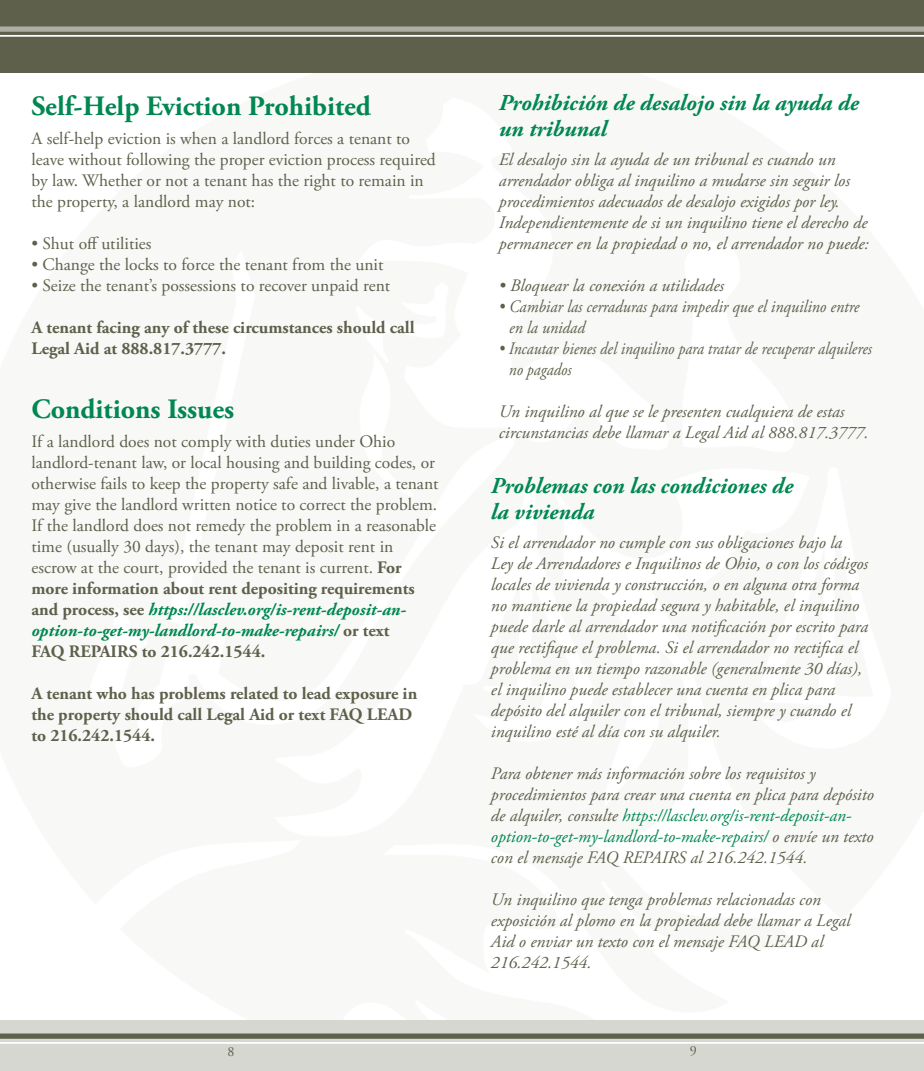
<style>
.page{position:relative;width:924px;height:1071px;background:#fff}
.page>*{position:absolute;margin:0;border:0;box-sizing:border-box;transform-origin:0 0}
.t1{font:700 28px "Adobe Garamond Pro";color:#008752}
.t2{font:italic 700 22.75px/26.2px "Adobe Garamond Pro";color:#008752}
.t3{font:italic 17.5px/21px "Adobe Garamond Pro";color:#5f604b}
.t4{font:17.5px/21px "Adobe Garamond Pro";color:#5f604b}
.t5{font:700 17.5px/21px "Adobe Garamond Pro";color:#5f604b}
.t6{font:italic 17.5px/21px "Adobe Garamond Pro";color:#5f604b;scale:.89 1}
.t7{font:italic 17.5px/21px "Adobe Garamond Pro";color:#5f604b;scale:.92 1}
.t8{font:14px "Adobe Garamond Pro";color:#5f604b}
.s1{font-weight:700}
.s2{font-weight:700;font-style:italic;color:#008752}
.s3{color:#008752}
</style>
<div class="page">
<div style="left:0;top:1020px;width:924px;height:51px;background:#d7d7d2"></div>
<div style="left:0;top:1034px;width:924px;height:5px;background:#5f604b"></div>
<hr style="left:0;top:1042px;width:924px;height:2px;background:#fff">
<div style="left:0;top:0;width:924px;height:72px;background:#5f604b"></div>
<hr style="left:0;top:35px;width:924px;height:2px;background:#fff">
<div style="left:0;top:26px;width:924px;height:6px;background:#aeaea3"></div>
<h1 class="t1" style="left:31px;top:90px;width:341px">Self-Help Eviction Prohibited</h1>
<p class="t4" style="left:31px;top:129px;width:406px">A self-help eviction is when a landlord forces a tenant to leave without following the proper eviction process required by law. Whether or not a tenant has the right to remain in the property, a landlord may not:</p>
<p class="t4" style="left:31px;top:234px;width:121px">• Shut off utilities</p>
<p class="t4" style="left:31px;top:255px;width:353px">• Change the locks to force the tenant from the unit</p>
<p class="t4" style="left:31px;top:276px;width:360px">• Seize the tenant’s possessions to recover unpaid rent</p>
<p class="t5" style="left:31px;top:317px;width:384px">A tenant facing any of these circumstances should call<br>Legal Aid at 888.817.3777.</p>
<h1 class="t1" style="left:31px;top:393px;width:204px">Conditions Issues</h1>
<p class="t4" style="left:31px;top:432px;width:408px">If a landlord does not comply with duties under Ohio landlord-tenant law, or local housing and building codes, or otherwise fails to keep the property safe and livable, a tenant may give the landlord written notice to correct the problem.<br>If the landlord does not remedy the problem in a reasonable time (usually 30 days), the tenant may deposit rent in escrow at the court, provided the tenant is current. <span class="s1">For more information about rent depositing requirements and process, see</span> <span class="s2">https://lasclev.org/is-rent-deposit-an&shy;option-to-get-my-landlord-to-make-repairs/</span> <span class="s1">or text<br>FAQ REPAIRS to 216.242.1544.</span></p>
<p class="t5" style="left:31px;top:684px;width:387px">A tenant who has problems related to lead exposure in the property should call Legal Aid or text FAQ LEAD to 216.242.1544.</p>
<h2 class="t2" style="left:499px;top:90px;width:361px">Prohibición de desalojo sin la ayuda de un tribunal</h2>
<p class="t3" style="left:499px;top:149px;width:371px">El desalojo sin la ayuda de un tribunal es cuando un arrendador obliga al inquilino a mudarse sin seguir los procedimientos adecuados de desalojo exigidos por ley.<br>Independientemente de si un inquilino tiene el derecho de permanecer en la propiedad o no, el arrendador no puede:</p>
<p class="t3" style="left:499px;top:275px;width:227px">• Bloquear la conexión a utilidades</p>
<p class="t7" style="left:509px;top:296px;width:382px;text-indent:-10px">• Cambiar las cerraduras para impedir que el inquilino entre en la unidad</p>
<p class="t6" style="left:509px;top:338px;width:409px;text-indent:-10px">• Incautar bienes del inquilino para tratar de recuperar alquileres no pagados</p>
<p class="t3" style="left:499px;top:401px;width:371px">Un inquilino al que se le presenten cualquiera de estas circunstancias debe llamar a Legal Aid al 888.817.3777.</p>
<h2 class="t2" style="left:491px;top:473px;width:304px">Problemas con las condiciones de la vivienda</h2>
<p class="t3" style="left:491px;top:532px;width:379px">Si el arrendador no cumple con sus obligaciones bajo la Ley de Arrendadores e Inquilinos de Ohio, o con los códigos locales de vivienda y construcción, o en alguna otra forma no mantiene la propiedad segura y habitable, el inquilino puede darle al arrendador una notificación por escrito para que rectifique el problema. Si el arrendador no rectifica el problema en un tiempo razonable (generalmente 30 días), el inquilino puede establecer una cuenta en plica para depósito del alquiler con el tribunal, siempre y cuando el inquilino esté al día con su alquiler.</p>
<p class="t3" style="left:491px;top:763px;width:384px">Para obtener más información sobre los requisitos y procedimientos para crear una cuenta en plica para depósito de alquiler, consulte <span class="s3">https://lasclev.org/is-rent-deposit-an&shy;option-to-get-my-landlord-to-make-repairs/</span> o envíe un texto con el mensaje FAQ REPAIRS al 216.242.1544.</p>
<p class="t3" style="left:491px;top:889px;width:361px">Un inquilino que tenga problemas relacionadas con exposición al plomo en la propiedad debe llamar a Legal Aid o enviar un texto con el mensaje FAQ LEAD al 216.242.1544.</p>
<p class="t8" style="left:227px;top:1043px;width:8px">8</p>
<p class="t8" style="left:689px;top:1042px;width:8px">9</p>
</div>
